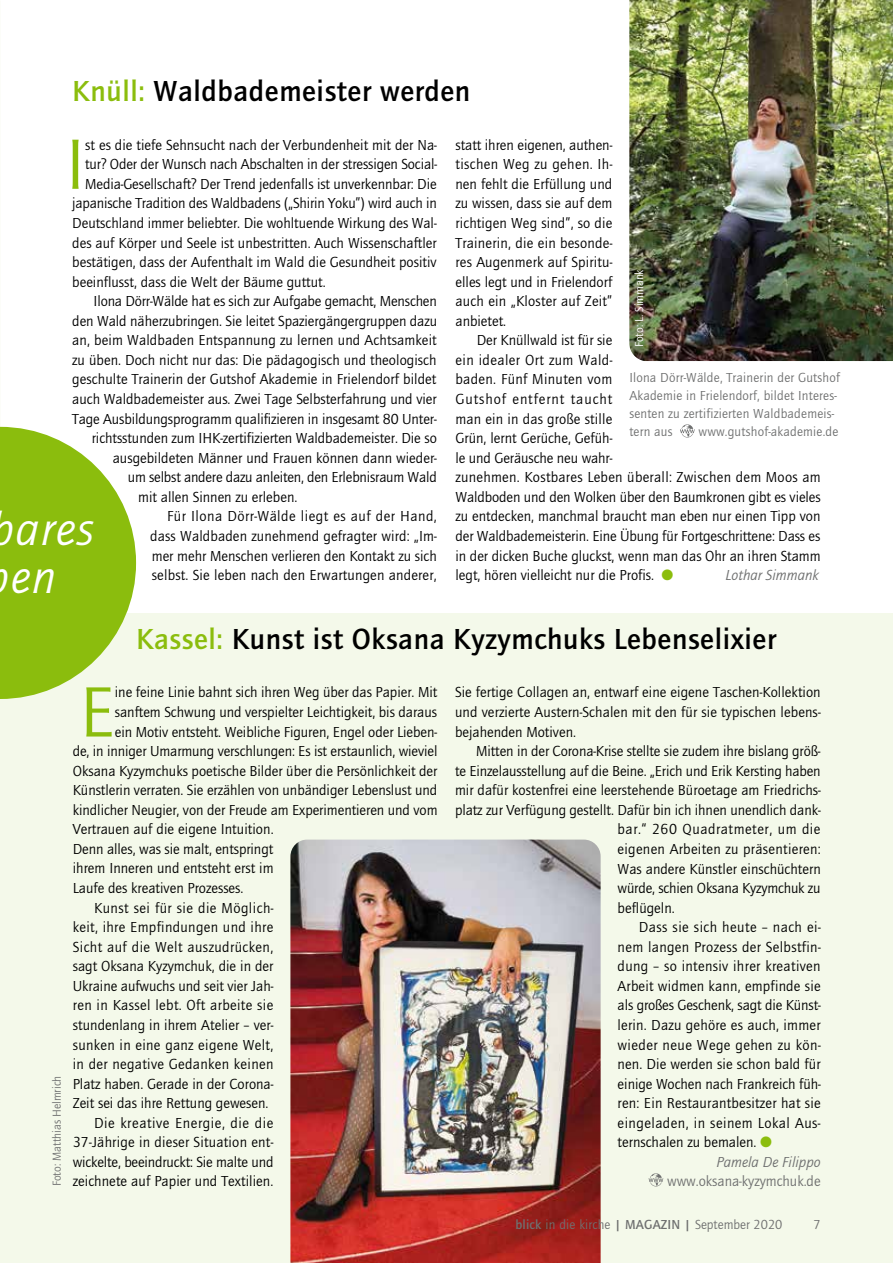
<style>
.page{position:relative;width:893px;height:1263px;background:#fff}
.page>*{position:absolute;margin:0;border:0;box-sizing:border-box;transform-origin:0 0}
.t1{font:73.65px "Quay Itc T";color:#8bbd0d}
.t2{font:italic 48px/48px "Quay Itc T";letter-spacing:.03em;color:#fff;text-align:center}
.t3{font:700 30px "Quay Itc T";letter-spacing:.02em;color:#000}
.t4{font:15px/19.5px "Quay Itc T";color:#000;text-align:justify}
.t5{font:15px "Quay Itc T";letter-spacing:.025em;color:#000}
.t6{font:15px "Quay Itc T";letter-spacing:.03em;color:#000}
.t7{font:15px "Quay Itc T";letter-spacing:.02em;color:#000}
.t8{font:italic 15px "Quay Itc T";color:#6f7070}
.t9{font:15px "Quay Itc T";letter-spacing:.035em;color:#000}
.t10{font:15px "Quay Itc T";letter-spacing:.04em;color:#000}
.t11{font:15px "Quay Itc T";color:#6f7070}
.t12{font:13.5px/18px "Quay Itc T";letter-spacing:.015em;color:#6f7070}
.t13{font:12px "Quay Itc T";color:#6f7070}
.t14{font:12px "Quay Itc T";color:#fff}
.s1{color:#8bbd0d}
.s2{font-weight:700}
</style>
<div class="page">
<div style="left:0;top:614px;width:893px;height:649px;background:#f4f9ea"></div>
<img style="left:629px;top:0;width:264px;height:361px">
<svg style="left:680px;top:424px;width:15px;height:13px"></svg>
<svg style="left:0;top:427px;width:136px;height:272px"></svg>
<svg style="left:648px;top:1173px;width:15px;height:13px"></svg>
<img style="left:290px;top:839px;width:311px;height:424px">
<h3 class="t3" style="left:72px;top:73px;width:400px"><span class="s1">Knüll:</span> Waldbademeister werden</h3>
<h1 class="t1" style="left:66px;top:121px;width:21px">I</h1>
<p class="t4" style="left:85px;top:135px;width:353px">st es die tiefe Sehnsucht nach der Verbundenheit mit der Na-</p>
<p class="t4" style="left:455px;top:135px;width:158px">statt ihren eigenen, authen&shy;tischen Weg zu gehen. Ih&shy;nen fehlt die Erfüllung und zu wissen, dass sie auf dem richtigen Weg sind”, so die Trainerin, die ein besonde&shy;res Augenmerk auf Spiritu&shy;elles legt und in Frielendorf auch ein „Kloster auf Zeit” anbietet.</p>
<p class="t4" style="left:455px;top:330px;width:367px;text-align:left;text-indent:21px">Der Knüllwald ist für sie<br>ein idealer Ort zum Wald-<br>baden. Fünf Minuten vom<br>Gutshof entfernt taucht<br>man ein in das große stille<br>Grün, lernt Gerüche, Gefüh-<br>le und Geräusche neu wahr-<br>zunehmen. Kostbares Leben überall: Zwischen dem Moos am Waldboden und den Wolken über den Baumkronen gibt es vieles zu entdecken, manchmal braucht man eben nur einen Tipp von der Waldbademeisterin. Eine Übung für Fortgeschrittene: Dass es in der dicken Buche gluckst, wenn man das Ohr an ihren Stamm legt, hören vielleicht nur die Profis. <span class="s1">●</span></p>
<p class="t4" style="left:85px;top:154px;width:353px">tur? Oder der Wunsch nach Abschalten in der stressigen Social-</p>
<p class="t4" style="left:85px;top:174px;width:353px">Media-Gesellschaft? Der Trend jedenfalls ist unverkennbar: Die</p>
<p class="t4" style="left:72px;top:193px;width:366px">japanische Tradition des Waldbadens („Shirin Yoku”) wird auch in</p>
<p class="t4" style="left:72px;top:213px;width:366px">Deutschland immer beliebter. Die wohltuende Wirkung des Wal-</p>
<p class="t4" style="left:72px;top:233px;width:366px">des auf Körper und Seele ist unbestritten. Auch Wissenschaftler</p>
<p class="t4" style="left:72px;top:252px;width:366px">bestätigen, dass der Aufenthalt im Wald die Gesundheit positiv</p>
<p class="t4" style="left:72px;top:272px;width:255px">beeinflusst, dass die Welt der Bäume guttut.</p>
<p class="t4" style="left:94px;top:291px;width:345px">Ilona Dörr-Wälde hat es sich zur Aufgabe gemacht, Menschen</p>
<p class="t4" style="left:72px;top:311px;width:366px">den Wald näherzubringen. Sie leitet Spaziergängergruppen dazu</p>
<p class="t4" style="left:72px;top:330px;width:366px">an, beim Waldbaden Entspannung zu lernen und Achtsamkeit</p>
<p class="t4" style="left:72px;top:350px;width:366px">zu üben. Doch nicht nur das: Die pädagogisch und theologisch</p>
<p class="t4" style="left:72px;top:369px;width:366px">geschulte Trainerin der Gutshof Akademie in Frielendorf bildet</p>
<p class="t4" style="left:72px;top:389px;width:366px">auch Waldbademeister aus. Zwei Tage Selbsterfahrung und vier</p>
<p class="t4" style="left:72px;top:409px;width:366px">Tage Ausbildungsprogramm qualifizieren in insgesamt 80 Unter-</p>
<p class="t4" style="left:92px;top:428px;width:347px">richtsstunden zum IHK-zertifizierten Waldbademeister. Die so</p>
<p class="t4" style="left:113px;top:448px;width:326px">ausgebildeten Männer und Frauen können dann wieder-</p>
<p class="t4" style="left:128px;top:467px;width:311px">um selbst andere dazu anleiten, den Erlebnisraum Wald</p>
<p class="t4" style="left:138px;top:487px;width:161px">mit allen Sinnen zu erleben.</p>
<p class="t6" style="left:167px;top:508px;width:271px">Für Ilona Dörr-Wälde liegt es auf der Hand,</p>
<p class="t4" style="left:150px;top:526px;width:288px">dass Waldbaden zunehmend gefragter wird: „Im-</p>
<p class="t4" style="left:152px;top:545px;width:287px">mer mehr Menschen verlieren den Kontakt zu sich</p>
<p class="t4" style="left:152px;top:565px;width:286px">selbst. Sie leben nach den Erwartungen anderer,</p>
<p class="t14" style="left:632px;top:347px;width:79px;rotate:-90deg">Foto: L. Simmank</p>
<p class="t12" style="left:629px;top:369px;width:212px">Ilona Dörr-Wälde, Trainerin der Gutshof Akademie in Frielendorf, bildet Interes&shy;senten zu zertifizierten Waldbademeis&shy;tern aus</p>
<p class="t12" style="left:698px;top:423px;width:141px">www.gutshof-akademie.de</p>
<h2 class="t2" style="left:-9px;top:505px;width:105px">bares en</h2>
<p class="t8" style="left:725px;top:566px;width:95px">Lothar Simmank</p>
<h3 class="t3" style="left:136px;top:622px;width:641px"><span class="s1">Kassel:</span> Kunst ist Oksana Kyzymchuks Lebenselixier</h3>
<p class="t13" style="left:50px;top:1186px;width:112px;rotate:-90deg">Foto: Matthias Helmrich</p>
<h1 class="t1" style="left:80px;top:669px;width:37px">E</h1>
<p class="t4" style="left:115px;top:682px;width:324px">ine feine Linie bahnt sich ihren Weg über das Papier. Mit</p>
<p class="t4" style="left:115px;top:702px;width:324px">sanftem Schwung und verspielter Leichtigkeit, bis daraus</p>
<p class="t4" style="left:115px;top:721px;width:324px">ein Motiv entsteht. Weibliche Figuren, Engel oder Lieben-</p>
<p class="t4" style="left:73px;top:741px;width:366px">de, in inniger Umarmung verschlungen: Es ist erstaunlich, wieviel</p>
<p class="t4" style="left:73px;top:761px;width:366px">Oksana Kyzymchuks poetische Bilder über die Persönlichkeit der</p>
<p class="t4" style="left:73px;top:780px;width:366px">Künstlerin verraten. Sie erzählen von unbändiger Lebenslust und</p>
<p class="t4" style="left:73px;top:800px;width:366px">kindlicher Neugier, von der Freude am Experimentieren und vom</p>
<p class="t4" style="left:73px;top:819px;width:202px">Vertrauen auf die eigene Intuition.</p>
<p class="t4" style="left:73px;top:839px;width:202px">Denn alles, was sie malt, entspringt</p>
<p class="t4" style="left:73px;top:858px;width:202px">ihrem Inneren und entsteht erst im</p>
<p class="t4" style="left:73px;top:878px;width:172px">Laufe des kreativen Prozesses.</p>
<p class="t6" style="left:94px;top:899px;width:181px">Kunst sei für sie die Möglich-</p>
<p class="t7" style="left:73px;top:918px;width:202px">keit, ihre Empfindungen und ihre</p>
<p class="t5" style="left:73px;top:938px;width:202px">Sicht auf die Welt auszudrücken,</p>
<p class="t4" style="left:73px;top:956px;width:202px">sagt Oksana Kyzymchuk, die in der</p>
<p class="t4" style="left:73px;top:976px;width:202px">Ukraine aufwuchs und seit vier Jah-</p>
<p class="t5" style="left:73px;top:997px;width:202px">ren in Kassel lebt. Oft arbeite sie</p>
<p class="t4" style="left:73px;top:1015px;width:202px">stundenlang in ihrem Atelier – ver-</p>
<p class="t7" style="left:73px;top:1036px;width:202px">sunken in eine ganz eigene Welt,</p>
<p class="t7" style="left:73px;top:1055px;width:202px">in der negative Gedanken keinen</p>
<p class="t4" style="left:73px;top:1074px;width:202px">Platz haben. Gerade in der Corona-</p>
<p class="t4" style="left:73px;top:1093px;width:197px">Zeit sei das ihre Rettung gewesen.</p>
<p class="t10" style="left:94px;top:1114px;width:181px">Die kreative Energie, die die</p>
<p class="t4" style="left:73px;top:1132px;width:202px">37-Jährige in dieser Situation ent-</p>
<p class="t4" style="left:73px;top:1152px;width:202px">wickelte, beeindruckt: Sie malte und</p>
<p class="t4" style="left:73px;top:1171px;width:202px">zeichnete auf Papier und Textilien.</p>
<p class="t4" style="left:455px;top:682px;width:367px">Sie fertige Collagen an, entwarf eine eigene Taschen-Kollektion und verzierte Austern-Schalen mit den für sie typischen lebens&shy;bejahenden Motiven.</p>
<p class="t4" style="left:476px;top:741px;width:346px">Mitten in der Corona-Krise stellte sie zudem ihre bislang größ-</p>
<p class="t4" style="left:455px;top:761px;width:367px">te Einzelausstellung auf die Beine. „Erich und Erik Kersting haben</p>
<p class="t4" style="left:455px;top:780px;width:367px">mir dafür kostenfrei eine leerstehende Büroetage am Friedrichs-</p>
<p class="t4" style="left:455px;top:800px;width:367px">platz zur Verfügung gestellt. Dafür bin ich ihnen unendlich dank-</p>
<p class="t9" style="left:618px;top:821px;width:204px">bar.“ 260 Quadratmeter, um die</p>
<p class="t7" style="left:618px;top:840px;width:205px">eigenen Arbeiten zu präsentieren:</p>
<p class="t4" style="left:618px;top:858px;width:205px">Was andere Künstler einschüchtern</p>
<p class="t4" style="left:618px;top:878px;width:204px">würde, schien Oksana Kyzymchuk zu</p>
<p class="t4" style="left:618px;top:898px;width:59px">beflügeln.</p>
<p class="t6" style="left:639px;top:918px;width:183px">Dass sie sich heute – nach ei-</p>
<p class="t5" style="left:618px;top:938px;width:205px">nem langen Prozess der Selbstfin-</p>
<p class="t5" style="left:618px;top:957px;width:204px">dung – so intensiv ihrer kreativen</p>
<p class="t4" style="left:618px;top:976px;width:205px">Arbeit widmen kann, empfinde sie</p>
<p class="t4" style="left:618px;top:995px;width:205px">als großes Geschenk, sagt die Künst-</p>
<p class="t4" style="left:618px;top:1015px;width:204px">lerin. Dazu gehöre es auch, immer</p>
<p class="t5" style="left:618px;top:1036px;width:205px">wieder neue Wege gehen zu kön-</p>
<p class="t4" style="left:618px;top:1054px;width:205px">nen. Die werden sie schon bald für</p>
<p class="t4" style="left:618px;top:1074px;width:205px">einige Wochen nach Frankreich füh-</p>
<p class="t4" style="left:618px;top:1093px;width:205px">ren: Ein Restaurantbesitzer hat sie</p>
<p class="t6" style="left:618px;top:1114px;width:204px">eingeladen, in seinem Lokal Aus-</p>
<p class="t4" style="left:618px;top:1132px;width:156px">ternschalen zu bemalen. <span class="s1">●</span></p>
<p class="t8" style="left:717px;top:1153px;width:106px">Pamela De Filippo</p>
<p class="t11" style="left:667px;top:1173px;width:155px">www.oksana-kyzymchuk.de</p>
<p class="t12" style="left:516px;top:1215px;width:268px"><span class="s2">blick</span> in die kirche <span class="s2">| MAGAZIN |</span> September 2020</p>
<p class="t12" style="left:813px;top:1215px;width:9px">7</p>
</div>
